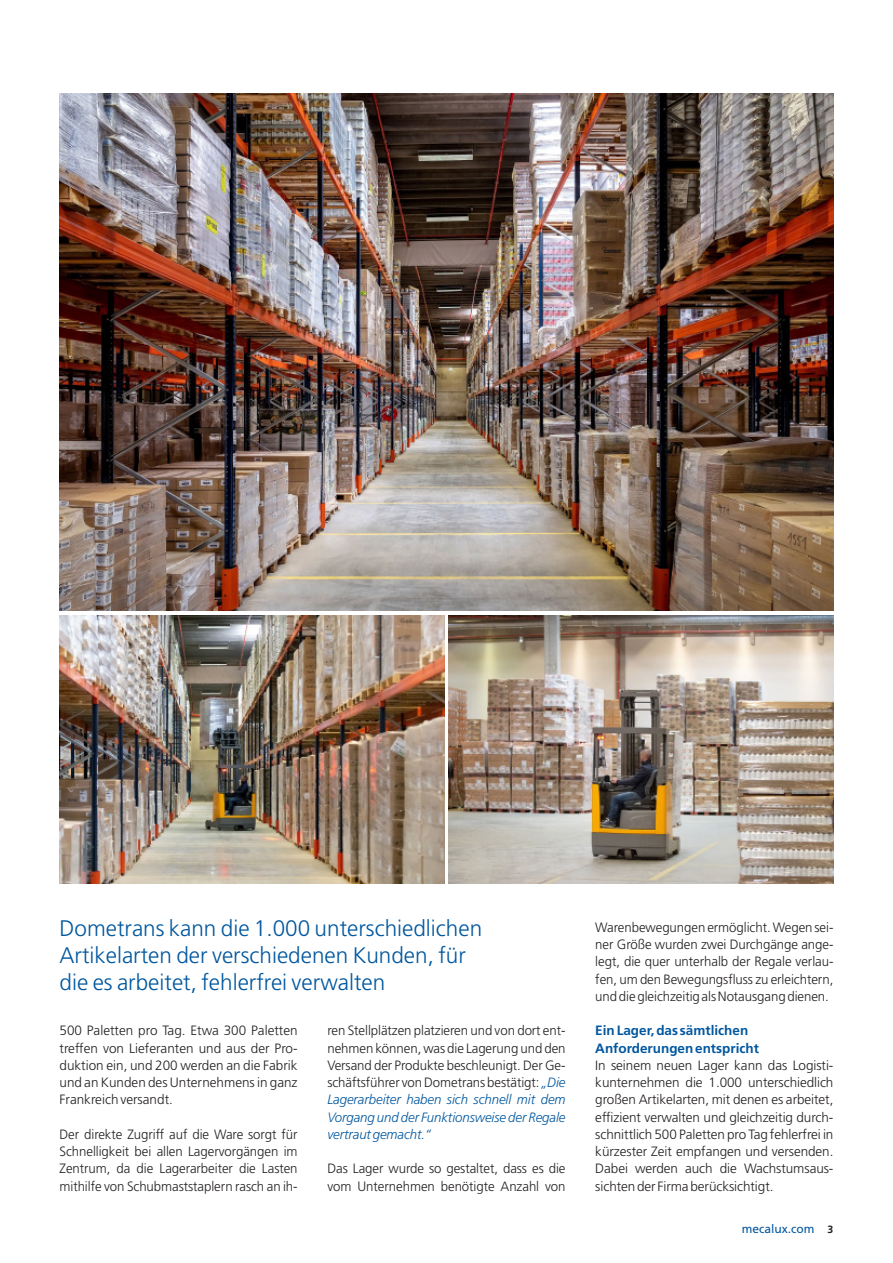
<style>
.page{position:relative;width:893px;height:1263px;background:#fff}
.page>*{position:absolute;margin:0;border:0;box-sizing:border-box;transform-origin:0 0}
.t1{font:300 22.5px/27px "Frutiger LT Std";color:#01579f}
.t2{font:300 13.5px/17.2px "Frutiger LT Std";letter-spacing:-.005em;color:#231f20;text-align:justify}
.t3{font:700 13.5px/17.2px "Frutiger LT Std";color:#01579f}
.t4{font:12px "Frutiger LT Std";color:#01579f}
.s1{font-style:italic;color:#01579f}
.s2{font-weight:700;font-size:10.5px;color:#231f20}
</style>
<div class="page">
<img style="left:59px;top:94px;width:774px;height:517px">
<img style="left:59px;top:615px;width:385px;height:268px">
<img style="left:448px;top:615px;width:385px;height:268px">
<h1 class="t1" style="left:60px;top:914px;width:424px">Dometrans kann die 1.000 unterschiedlichen<br>Artikelarten der verschiedenen Kunden, für die es arbeitet, fehlerfrei verwalten</h1>
<p class="t2" style="left:60px;top:1022px;width:240px">500 Paletten pro Tag. Etwa 300 Paletten treffen von Lieferanten und aus der Pro&shy;duktion ein, und 200 werden an die Fabrik und an Kunden des Unternehmens in ganz Frankreich versandt.</p>
<p class="t2" style="left:60px;top:1126px;width:240px">Der direkte Zugriff auf die Ware sorgt für Schnelligkeit bei allen Lagervorgängen im Zentrum, da die Lagerarbeiter die Lasten mithilfe von Schubmaststaplern rasch an ih-</p>
<p class="t2" style="left:327px;top:1022px;width:240px">ren Stellplätzen platzieren und von dort ent&shy;nehmen können, was die Lagerung und den Versand der Produkte beschleunigt. Der Ge&shy;schäftsführer von Dometrans bestätigt: <span class="s1">„Die Lagerarbeiter haben sich schnell mit dem Vorgang und der Funktionsweise der Regale vertraut gemacht.“</span></p>
<p class="t2" style="left:327px;top:1160px;width:240px">Das Lager wurde so gestaltet, dass es die vom Unternehmen benötigte Anzahl von</p>
<p class="t2" style="left:595px;top:919px;width:240px">Warenbewegungen ermöglicht. Wegen sei&shy;ner Größe wurden zwei Durchgänge ange&shy;legt, die quer unterhalb der Regale verlau&shy;fen, um den Bewegungsfluss zu erleichtern, und die gleichzeitig als Notausgang dienen.</p>
<p class="t3" style="left:595px;top:1022px;width:165px">Ein Lager, das sämtlichen<br>Anforderungen entspricht</p>
<p class="t2" style="left:595px;top:1057px;width:240px">In seinem neuen Lager kann das Logisti&shy;kunternehmen die 1.000 unterschiedlich großen Artikelarten, mit denen es arbeitet, effizient verwalten und gleichzeitig durch&shy;schnittlich 500 Paletten pro Tag fehlerfrei in kürzester Zeit empfangen und versenden.<br>Dabei werden auch die Wachstumsaus&shy;sichten der Firma berücksichtigt.</p>
<p class="t4" style="left:742px;top:1221px;width:93px">mecalux.com <span class="s2">3</span></p>
</div>
